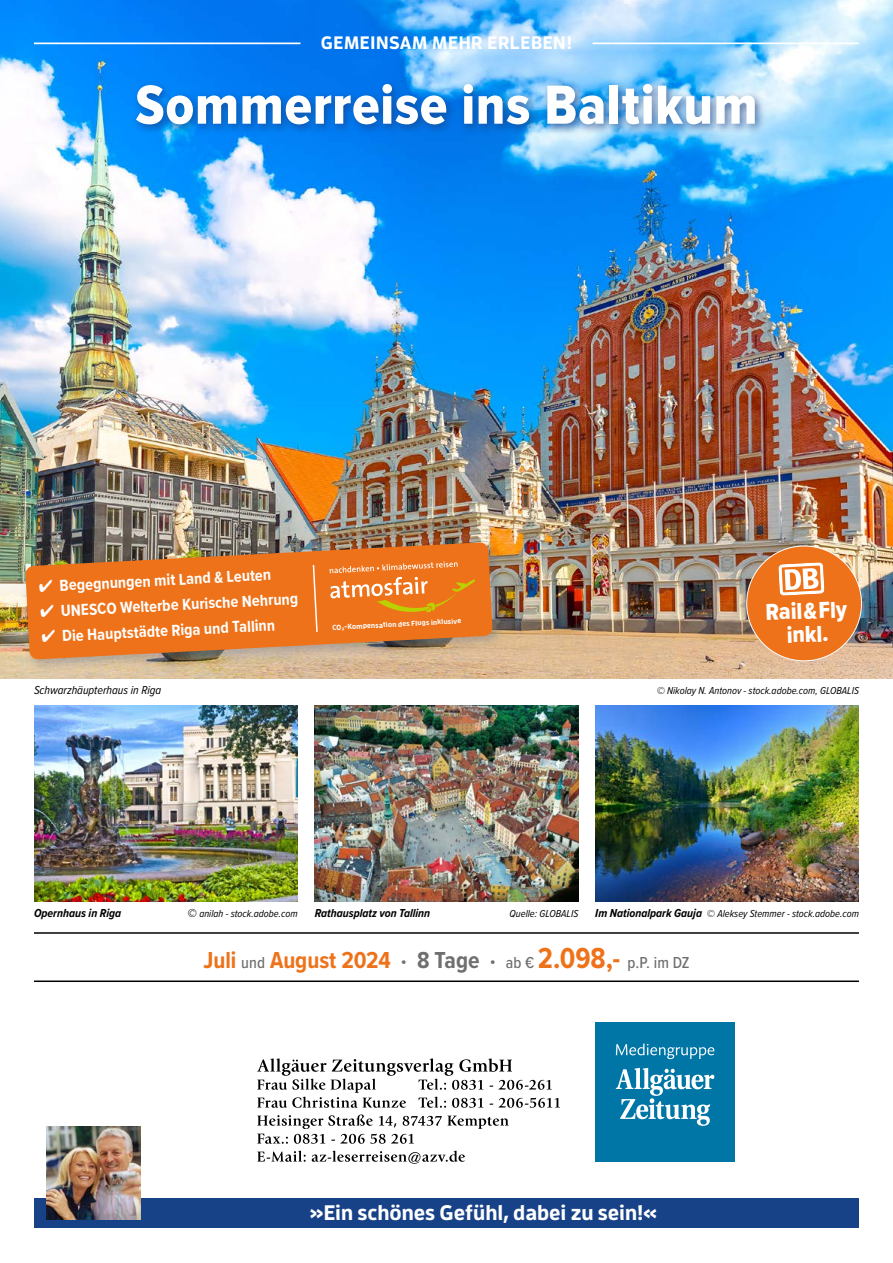
<style>
.page{position:relative;width:893px;height:1263px;background:#fff}
.page>*{position:absolute;margin:0;border:0;box-sizing:border-box;transform-origin:0 0}
.t1{font:57px "Proxima Nova Cond Extrabld";letter-spacing:.015em;color:#fff}
.t2{font:700 24px "Proxima Nova Cond";color:#ee7219}
.t3{font:24px/23.5px "Proxima Nova Cond Extrabld";color:#fff;text-align:center}
.t4{font:700 21px "Enzo OT";color:#fff}
.t5{font:700 18px "Enzo OT";letter-spacing:.03em;color:#fff}
.t6{font:700 16.5px "Proxima Nova Cond";color:#fff}
.t7{font:italic 700 12px "Proxima Nova Cond";color:#000}
.t8{font:italic 12px "Proxima Nova Cond";color:#000}
.t9{font:italic 10.5px "Proxima Nova Cond";color:#000}
.t10{font:700 7.2px "Enzo OT";color:#fff}
.s1{font-weight:700;font-size:12px}
.s2{font-weight:500;font-size:16.5px;color:#706f6f}
.s3{color:#706f6f}
.s4{font-size:30px}
</style>
<div class="page">
<img style="left:0;top:0;width:893px;height:678px">
<hr style="left:34px;top:43px;width:266px;height:1px;background:#fff">
<hr style="left:592px;top:43px;width:267px;height:1px;background:#fff">
<div style="left:132px;top:79px;width:634px;height:56px;background:#184287;opacity:.75"></div>
<hr style="left:34px;top:932px;width:825px;height:2px;background:#000">
<hr style="left:34px;top:980px;width:825px;height:2px;background:#000">
<div style="left:21px;top:538px;width:484px;height:135px;background:#184287;opacity:.25"></div>
<svg style="left:25px;top:542px;width:468px;height:117px;background:#d8772f"></svg>
<svg style="left:330px;top:561px;width:145px;height:51px;background:#ed8631"></svg>
<svg style="left:312px;top:563px;width:7px;height:70px"></svg>
<div style="left:747px;top:546px;width:114px;height:115px;background:#ee7219;border-radius:50%"></div>
<svg style="left:778px;top:562px;width:46px;height:34px"></svg>
<img style="left:315px;top:706px;width:263px;height:195px">
<img style="left:595px;top:706px;width:264px;height:195px">
<img style="left:34px;top:706px;width:264px;height:195px">
<div style="left:34px;top:1198px;width:825px;height:30px;background:#184287"></div>
<img style="left:47px;top:1126px;width:93px;height:94px">
<svg style="left:257px;top:1058px;width:303px;height:50px"></svg>
<svg style="left:257px;top:1114px;width:252px;height:30px"></svg>
<svg style="left:257px;top:1151px;width:208px;height:13px"></svg>
<div style="left:595px;top:1021px;width:140px;height:140px;background:#0076a7"></div>
<svg style="left:616px;top:1068px;width:98px;height:58px"></svg>
<svg style="left:616px;top:1043px;width:98px;height:16px"></svg>
<h3 class="t5" style="left:321px;top:31px;width:253px">GEMEINSAM MEHR ERLEBEN!</h3>
<h1 class="t1" style="left:135px;top:73px;width:624px">Sommerreise ins Baltikum</h1>
<h3 class="t6" style="left:38px;top:574px;width:234px;rotate:-3deg">✔ Begegnungen mit Land &amp; Leuten</h3>
<h3 class="t6" style="left:40px;top:600px;width:260px;rotate:-3deg">✔ UNESCO Welterbe Kurische Nehrung</h3>
<h3 class="t6" style="left:41px;top:625px;width:235px;rotate:-3deg">✔ Die Hauptstädte Riga und Tallinn</h3>
<p class="t10" style="left:332px;top:623px;width:131px;rotate:-3deg">CO₂-Kompensation des Flugs inklusive</p>
<h2 class="t3" style="left:765px;top:600px;width:83px;rotate:-2deg">Rail &amp; Fly inkl.</h2>
<p class="t8" style="left:34px;top:681px;width:129px">Schwarzhäupterhaus in Riga</p>
<p class="t9" style="left:657px;top:683px;width:204px">© Nikolay N. Antonov - stock.adobe.com, GLOBALIS</p>
<p class="t7" style="left:34px;top:904px;width:89px">Opernhaus in Riga</p>
<p class="t9" style="left:187px;top:906px;width:112px"><span class="s1">©</span> anilah - stock.adobe.com</p>
<p class="t7" style="left:315px;top:904px;width:117px">Rathausplatz von Tallinn</p>
<p class="t9" style="left:510px;top:906px;width:70px">Quelle: GLOBALIS</p>
<p class="t9" style="left:595px;top:906px;width:265px"><span class="s1">Im Nationalpark Gauja</span> © Aleksey Stemmer - stock.adobe.com</p>
<h2 class="t2" style="left:203px;top:942px;width:488px">Juli <span class="s2">und</span> August 2024 <span class="s3">· 8 Tage ·</span> <span class="s2">ab €</span> <span class="s4">2.098,-</span> <span class="s2">p.P. im DZ</span></h2>
<h3 class="t4" style="left:309px;top:1200px;width:349px">»Ein schönes Gefühl, dabei zu sein!«</h3>
</div>
